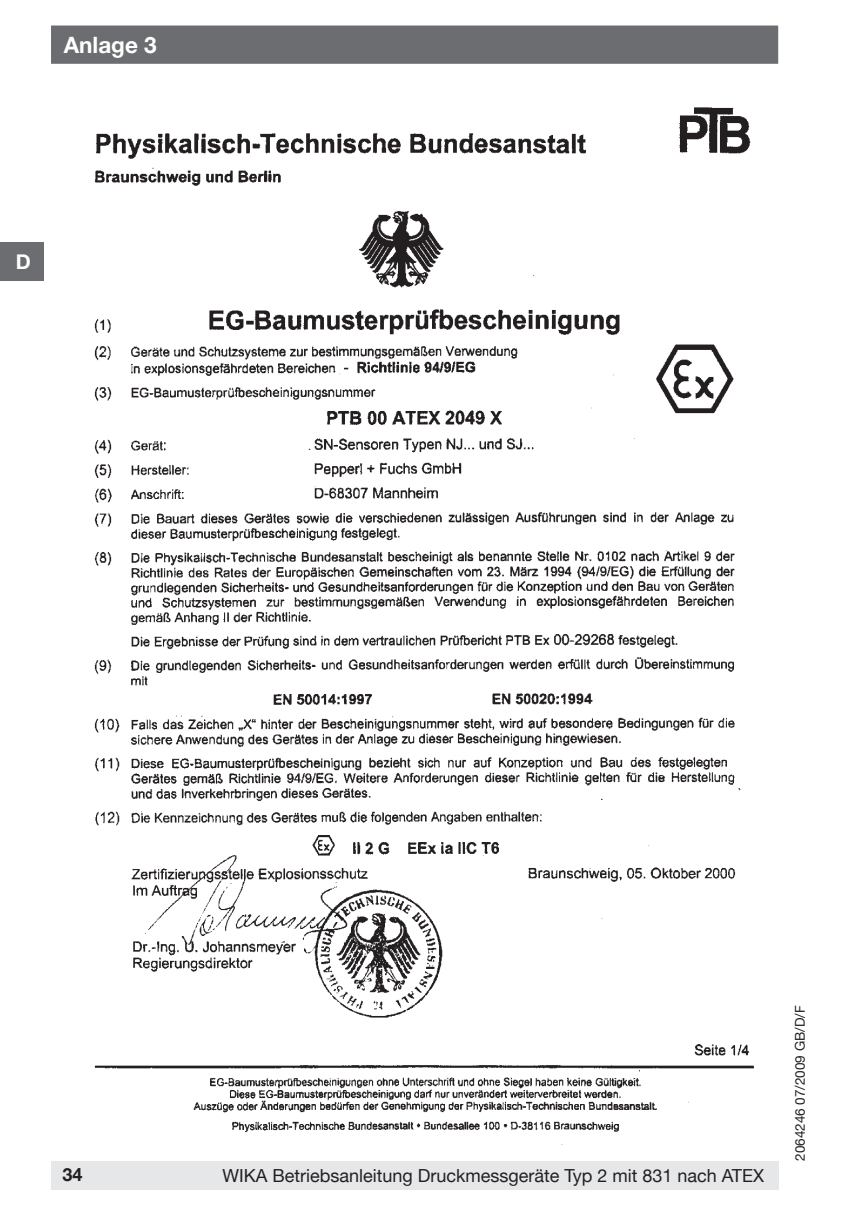
<style>
.page{position:relative;width:842px;height:1212px;background:#fff}
.page>*{position:absolute;margin:0;border:0;box-sizing:border-box;transform-origin:0 0}
.t1{font:700 22.5px "Helvetica Neue";color:#fff}
.t2{font:700 20.25px "Helvetica Neue";color:#fff}
.t3{font:18px "Helvetica Neue";color:#231f20}
.t4{font:700 18px "Helvetica Neue";color:#231f20}
.t5{font:13.5px "Helvetica Neue";color:#231f20}
</style>
<div class="page">
<div style="left:51px;top:1161px;width:727px;height:29px;background:#e6e7e9"></div>
<div style="left:0;top:242px;width:44px;height:39px;background:#6c6d70"></div>
<div style="left:52px;top:27px;width:725px;height:36px;background:#6c6d70"></div>
<div style="left:51px;top:26px;width:727px;height:38px;border:2px solid #6c6d70"></div>
<img style="left:94px;top:107px;width:660px;height:1038px">
<p class="t1" style="left:64px;top:32px;width:94px">Anlage 3</p>
<p class="t2" style="left:16px;top:250px;width:17px">D</p>
<p class="t4" style="left:63px;top:1164px;width:22px">34</p>
<p class="t3" style="left:222px;top:1164px;width:543px">WIKA Betriebsanleitung Druckmessgeräte Typ 2 mit 831 nach ATEX</p>
<p class="t5" style="left:792px;top:1161px;width:157px;rotate:-90deg">2064246 07/2009 GB/D/F</p>
</div>
